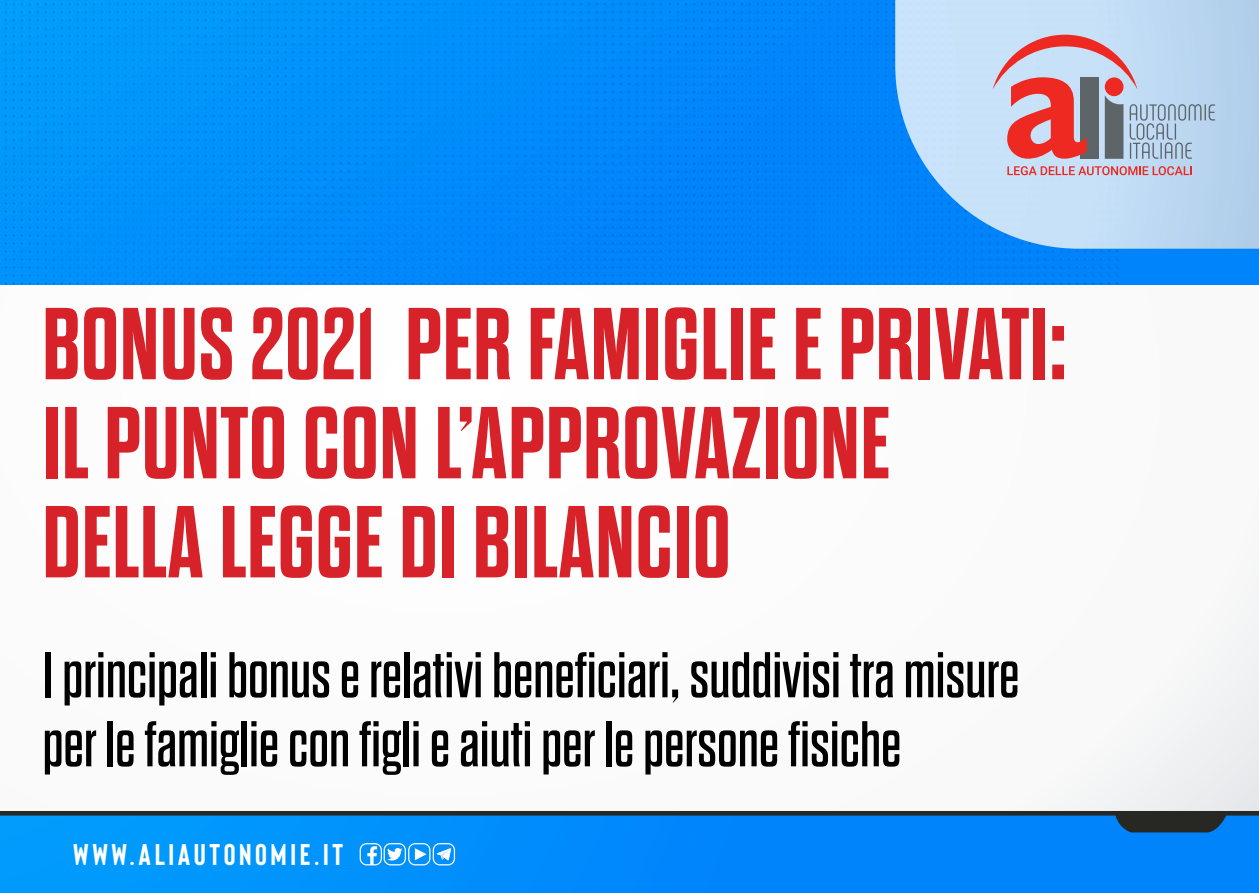
<style>
.page{position:relative;width:1259px;height:893px;background:#fbfbfb}
.page>*{position:absolute;margin:0;border:0;box-sizing:border-box;transform-origin:0 0}
.t1{font:700 102px/99px "Dharma Gothic E";letter-spacing:.01em;color:#d72229}
.t2{font:64.5px/69px "Dharma Gothic E";color:#000}
.t3{font:700 30px "Bison";letter-spacing:.12em;color:#fff}
</style>
<div class="page">
<svg style="left:0;top:0;width:1259px;height:284px;background:#008cfb"></svg>
<svg style="left:92px;top:3px;width:195px;height:3px"></svg>
<svg style="left:468px;top:3px;width:194px;height:3px"></svg>
<svg style="left:844px;top:3px;width:51px;height:19px"></svg>
<svg style="left:92px;top:162px;width:195px;height:3px"></svg>
<svg style="left:468px;top:162px;width:194px;height:3px"></svg>
<div style="left:0;top:815px;width:1259px;height:78px;background:linear-gradient(to right,#019afc,#007efc)"></div>
<svg style="left:0;top:811px;width:1259px;height:21px;background:#0a70bf"></svg>
<svg style="left:895px;top:0;width:364px;height:249px;background:#a4cef3"></svg>
<svg style="left:844px;top:35px;width:371px;height:146px;background:#a1b2d5"></svg>
<div style="left:360px;top:843px;width:22px;height:22px;border:1px solid #fff;border-radius:6px"></div>
<svg style="left:367px;top:846px;width:10px;height:19px"></svg>
<div style="left:383px;top:843px;width:23px;height:22px;border:1px solid #fff;border-radius:6px"></div>
<svg style="left:387px;top:848px;width:15px;height:12px"></svg>
<div style="left:408px;top:843px;width:22px;height:22px;border:1px solid #fff;border-radius:6px"></div>
<svg style="left:415px;top:848px;width:11px;height:12px"></svg>
<div style="left:433px;top:843px;width:22px;height:22px;border:1px solid #fff;border-radius:6px"></div>
<svg style="left:436px;top:848px;width:15px;height:12px"></svg>
<h1 class="t1" style="left:43px;top:297px;width:1025px">BONUS 2021 PER FAMIGLIE E PRIVATI:<br>IL PUNTO CON L’APPROVAZIONE<br>DELLA LEGGE DI BILANCIO</h1>
<p class="t2" style="left:43px;top:642px;width:978px">I principali bonus e relativi beneficiari, suddivisi tra misure per le famiglie con figli e aiuti per le persone fisiche</p>
<p class="t3" style="left:73px;top:835px;width:271px">WWW.ALIAUTONOMIE.IT</p>
</div>
